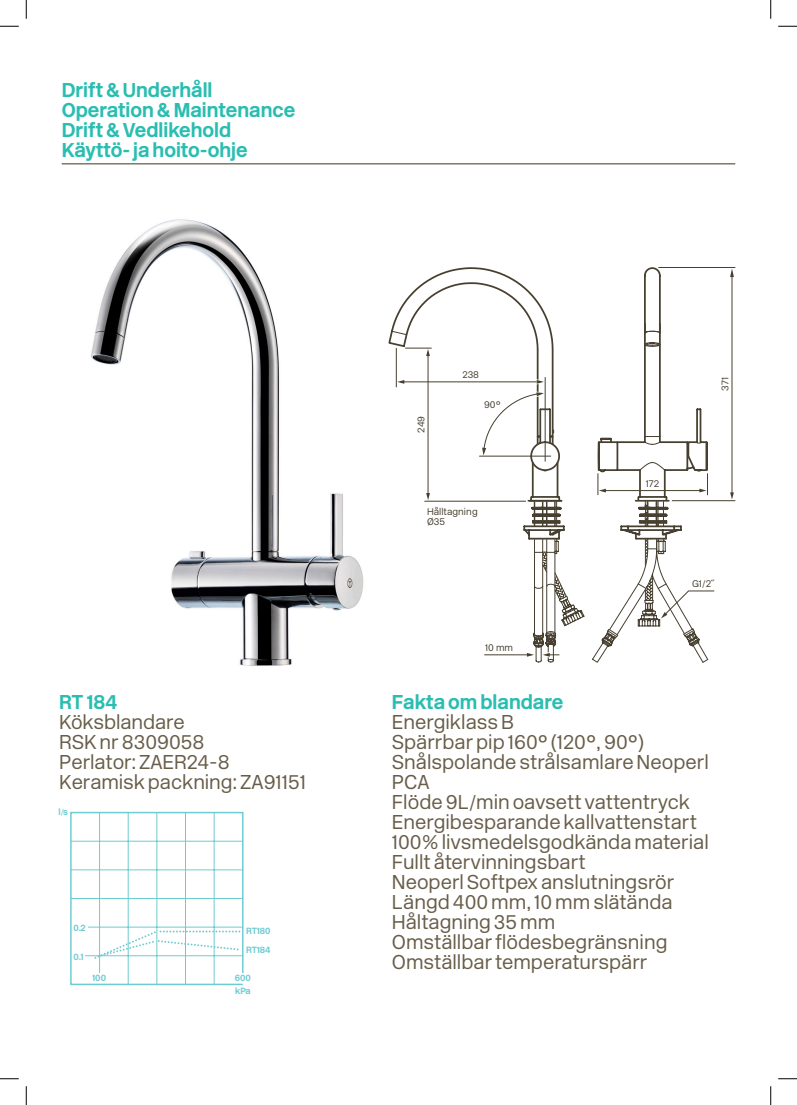
<style>
.page{position:relative;width:797px;height:1105px;background:#fff}
.page>*{position:absolute;margin:0;border:0;box-sizing:border-box;transform-origin:0 0}
.t1{font:300 20px/20px "New Rail Alphabet";color:#685d49}
.t2{font:700 20px/20px "New Rail Alphabet";color:#2abdb1}
.t3{font:300 9.75px/9.8px "New Rail Alphabet";color:#474030}
.t4{font:700 9px/12.5px "New Rail Alphabet";color:#6fcbd2}
</style>
<div class="page">
<hr style="left:62px;top:163px;width:673px;height:1px;background:#685d49">
<img style="left:91px;top:219px;width:273px;height:447px">
<svg style="left:70px;top:811px;width:174px;height:174px"></svg>
<svg style="left:730px;top:492px;width:4px;height:7px"></svg>
<svg style="left:730px;top:269px;width:4px;height:8px"></svg>
<hr style="left:731px;top:274px;width:1px;height:220px;background:#474030">
<hr style="left:672px;top:500px;width:63px;height:1px;background:#474030">
<hr style="left:658px;top:267px;width:77px;height:1px;background:#474030">
<svg style="left:388px;top:267px;width:326px;height:396px"></svg>
<hr style="left:545px;top:377px;width:1px;height:84px;background:#474030">
<svg style="left:0;top:25px;width:19px;height:2px"></svg>
<svg style="left:778px;top:25px;width:19px;height:2px"></svg>
<svg style="left:0;top:1078px;width:19px;height:1px"></svg>
<svg style="left:778px;top:1078px;width:19px;height:1px"></svg>
<svg style="left:25px;top:0;width:2px;height:19px"></svg>
<svg style="left:25px;top:1086px;width:2px;height:19px"></svg>
<svg style="left:770px;top:0;width:1px;height:19px"></svg>
<svg style="left:770px;top:1086px;width:1px;height:19px"></svg>
<p class="t2" style="left:62px;top:80px;width:235px">Drift &amp; Underhåll<br>Operation &amp; Maintenance<br>Drift &amp; Vedlikehold<br>Käyttö- ja hoito-ohje</p>
<p class="t2" style="left:59px;top:692px;width:59px">RT 184</p>
<p class="t1" style="left:59px;top:712px;width:248px">Köksblandare<br>RSK nr 8309058<br>Perlator: ZAER24-8<br>Keramisk packning: ZA91151</p>
<p class="t4" style="left:59px;top:806px;width:11px">l/s</p>
<p class="t4" style="left:74px;top:921px;width:13px">0.2</p>
<p class="t4" style="left:74px;top:950px;width:11px">0.1</p>
<p class="t4" style="left:246px;top:922px;width:26px;line-height:18.6px">RT180<br>RT184</p>
<p class="t4" style="left:92px;top:972px;width:15px">100</p>
<p class="t4" style="left:235px;top:972px;width:17px">600 kPa</p>
<p class="t3" style="left:462px;top:369px;width:18px">238</p>
<p class="t3" style="left:416px;top:433px;width:18px;rotate:-90deg">249</p>
<p class="t3" style="left:484px;top:400px;width:18px">90°</p>
<p class="t3" style="left:427px;top:507px;width:52px">Hålltagning<br>Ø35</p>
<p class="t3" style="left:485px;top:642px;width:29px">10 mm</p>
<p class="t3" style="left:646px;top:478px;width:15px">172</p>
<p class="t3" style="left:720px;top:391px;width:15px;rotate:-90deg">371</p>
<p class="t3" style="left:692px;top:579px;width:25px">G1/2˝</p>
<p class="t2" style="left:392px;top:692px;width:173px">Fakta om blandare</p>
<p class="t1" style="left:392px;top:712px;width:318px">Energiklass B<br>Spärrbar pip 160° (120°, 90°)<br>Snålspolande strålsamlare Neoperl<br>PCA<br>Flöde 9L/min oavsett vattentryck<br>Energibesparande kallvattenstart<br>100% livsmedelsgodkända material<br>Fullt återvinningsbart<br>Neoperl Softpex anslutningsrör<br>Längd 400 mm, 10 mm slätända<br>Håltagning 35 mm<br>Omställbar flödesbegränsning<br>Omställbar temperaturspärr</p>
</div>
